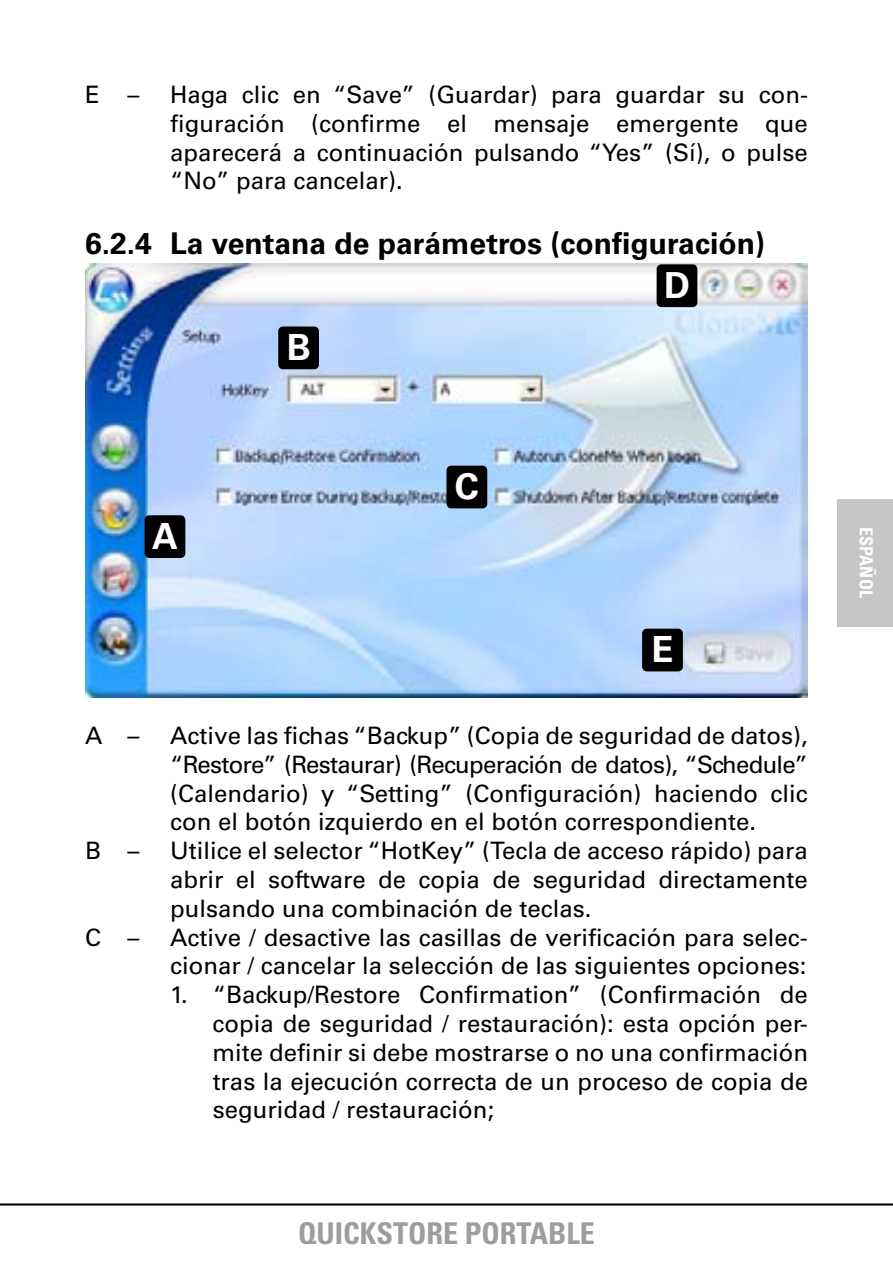
<style>
.page{position:relative;width:893px;height:1263px;background:#fff}
.page>*{position:absolute;margin:0;border:0;box-sizing:border-box;transform-origin:0 0}
.t1{font:700 36px "Univers";color:#fff}
.t2{font:700 30px "Univers";color:#000}
.t3{font:700 condensed 30px "Univers";color:#9c9d9f}
.t4{font:24px/28.8px "Univers";color:#000;text-align:justify}
.t5{font:700 condensed 18px "Univers";color:#fff}
</style>
<div class="page">
<hr style="left:0;top:1203px;width:893px;height:2px;background:#000">
<img style="left:85px;top:264px;width:723px;height:433px">
<div style="left:837px;top:499px;width:56px;height:127px;background:#c5c6c8"></div>
<div style="left:657px;top:264px;width:40px;height:43px;background:#000;border-radius:5px"></div>
<div style="left:642px;top:629px;width:41px;height:42px;background:#000;border-radius:5px"></div>
<div style="left:145px;top:515px;width:40px;height:43px;background:#010101;border-radius:5px"></div>
<div style="left:278px;top:326px;width:41px;height:43px;background:#010101;border-radius:5px"></div>
<div style="left:446px;top:466px;width:41px;height:42px;background:#010101;border-radius:5px"></div>
<p class="t4" style="left:85px;top:80px;width:56px">E –</p>
<p class="t4" style="left:170px;top:80px;width:639px">Haga clic en “Save” (Guardar) para guardar su con&shy;figuración (confirme el mensaje emergente que aparecerá a continuación pulsando “Yes” (Sí), o pulse “No” para cancelar).</p>
<p class="t2" style="left:85px;top:226px;width:681px">6.2.4 La ventana de parámetros (configuración)</p>
<h1 class="t1" style="left:152px;top:515px;width:27px">A</h1>
<h1 class="t1" style="left:287px;top:326px;width:26px">B</h1>
<h1 class="t1" style="left:455px;top:465px;width:26px">C</h1>
<h1 class="t1" style="left:664px;top:264px;width:27px">D</h1>
<h1 class="t1" style="left:652px;top:628px;width:23px">E</h1>
<p class="t4" style="left:85px;top:721px;width:56px">A –</p>
<p class="t4" style="left:170px;top:721px;width:639px">Active las fichas “Backup” (Copia de seguridad de datos), “Restore” (Restaurar) (Recuperación de datos), “Schedule” (Calendario) y “Setting” (Configuración) haciendo clic con el botón izquierdo en el botón correspondiente.</p>
<p class="t4" style="left:85px;top:836px;width:56px">B –</p>
<p class="t4" style="left:170px;top:836px;width:639px">Utilice el selector “HotKey” (Tecla de acceso rápido) para abrir el software de copia de seguridad directamente pulsando una combinación de teclas.</p>
<p class="t4" style="left:85px;top:923px;width:56px">C –</p>
<p class="t4" style="left:170px;top:923px;width:639px">Active / desactive las casillas de verificación para selec&shy;cionar / cancelar la selección de las siguientes opciones:</p>
<p class="t4" style="left:213px;top:980px;width:597px;text-indent:-43px">1. “Backup/Restore Confirmation” (Confirmación de copia de seguridad / restauración): esta opción per&shy;mite definir si debe mostrarse o no una confirmación tras la ejecución correcta de un proceso de copia de seguridad / restauración;</p>
<p class="t3" style="left:298px;top:1215px;width:298px">QUICKSTORE PORTABLE</p>
<p class="t5" style="left:877px;top:527px;width:72px;rotate:90deg">ESPAÑOL</p>
</div>
